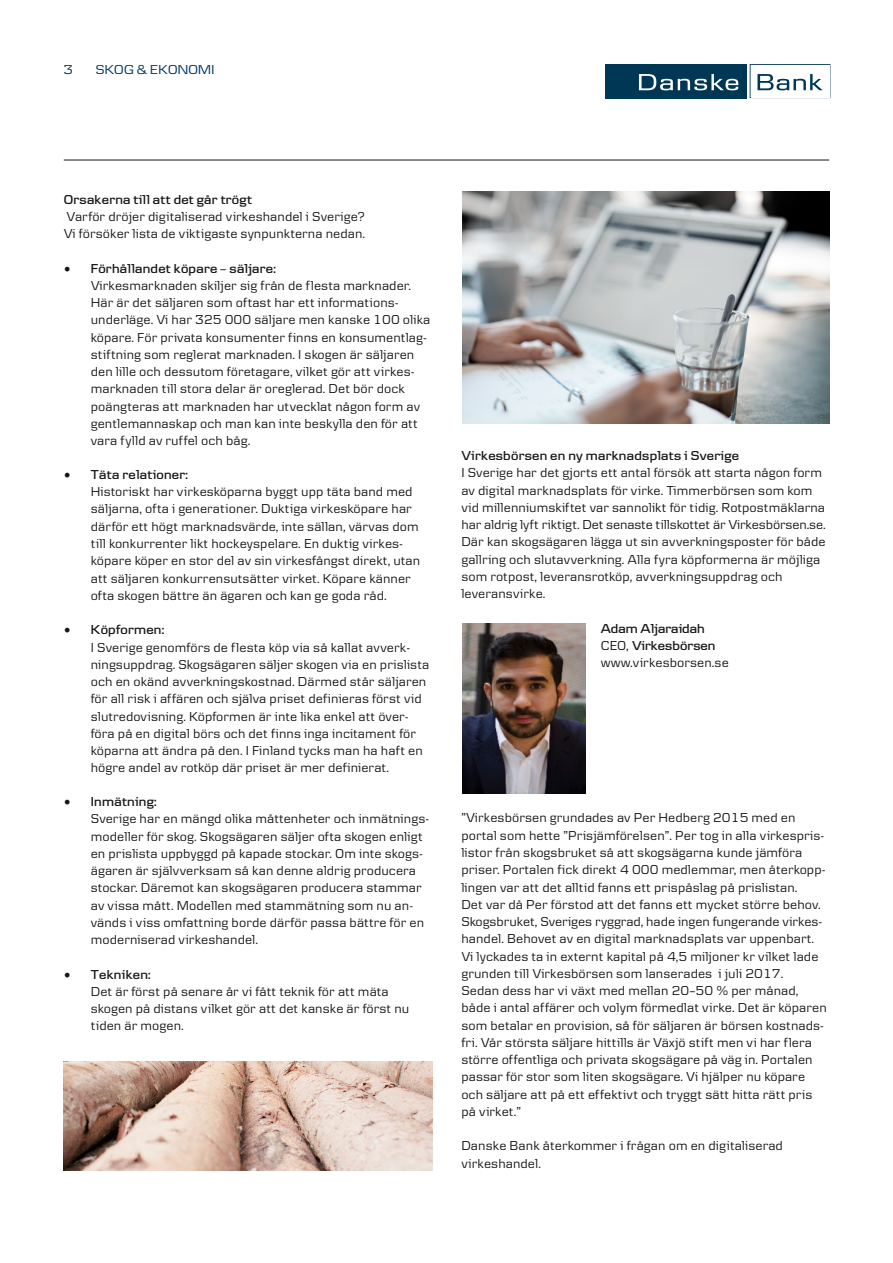
<style>
.page{position:relative;width:893px;height:1263px;background:#fff}
.page>*{position:absolute;margin:0;border:0;box-sizing:border-box;transform-origin:0 0}
.t1{font:13.5px/17.2px "Danske Text";letter-spacing:.005em;color:#161614}
.t2{font:600 13.5px/17.2px "Danske Headline";letter-spacing:.02em;color:#161614}
.t3{font:13.5px "Danske Headline";letter-spacing:.02em;color:#003a60}
.s1{font-family:"Minion Pro";font-weight:400;font-size:18px}
.s2{font-family:"Danske Text";font-weight:400}
</style>
<div class="page">
<hr style="left:64px;top:160px;width:765px;height:1px;background:#161614">
<div style="left:605px;top:64px;width:141px;height:34px;background:#003754"></div>
<svg style="left:639px;top:74px;width:99px;height:16px"></svg>
<svg style="left:750px;top:64px;width:80px;height:34px"></svg>
<img style="left:462px;top:623px;width:124px;height:170px">
<img style="left:462px;top:191px;width:367px;height:232px">
<img style="left:64px;top:1061px;width:368px;height:109px">
<p class="t3" style="left:64px;top:62px;width:11px">3</p>
<p class="t3" style="left:96px;top:62px;width:120px">SKOG &amp; EKONOMI</p>
<p class="t2" style="left:64px;top:190px;width:190px">Orsakerna till att det går trögt</p>
<p class="t1" style="left:64px;top:208px;width:303px">Varför dröjer digitaliserad virkeshandel i Sverige?<br>Vi försöker lista de viktigaste synpunkterna nedan.</p>
<p class="t2" style="left:64px;top:259px;width:214px"><span class="s1">•</span> Förhållandet köpare – säljare:</p>
<p class="t1" style="left:91px;top:277px;width:341px">Virkesmarknaden skiljer sig från de flesta marknader.<br>Här är det säljaren som oftast har ett informations&shy;underläge. Vi har 325 000 säljare men kanske 100 olika köpare. För privata konsumenter finns en konsumentlag&shy;stiftning som reglerat marknaden. I skogen är säljaren den lille och dessutom företagare, vilket gör att virkes&shy;marknaden till stora delar är oreglerad. Det bör dock poängteras att marknaden har utvecklat någon form av gentlemannaskap och man kan inte beskylla den för att vara fylld av ruffel och båg.</p>
<p class="t2" style="left:64px;top:466px;width:126px"><span class="s1">•</span> Täta relationer:</p>
<p class="t1" style="left:91px;top:483px;width:331px">Historiskt har virkesköparna byggt upp täta band med säljarna, ofta i generationer. Duktiga virkesköpare har därför ett högt marknadsvärde, inte sällan, värvas dom till konkurrenter likt hockeyspelare. En duktig virkes&shy;köpare köper en stor del av sin virkesfångst direkt, utan att säljaren konkurrensutsätter virket. Köpare känner ofta skogen bättre än ägaren och kan ge goda råd.</p>
<p class="t2" style="left:64px;top:621px;width:102px"><span class="s1">•</span> Köpformen:</p>
<p class="t1" style="left:91px;top:638px;width:340px">I Sverige genomförs de flesta köp via så kallat avverk&shy;ningsuppdrag. Skogsägaren säljer skogen via en prislista och en okänd avverkningskostnad. Därmed står säljaren för all risk i affären och själva priset definieras först vid slutredovisning. Köpformen är inte lika enkel att över&shy;föra på en digital börs och det finns inga incitament för köparna att ändra på den. I Finland tycks man ha haft en högre andel av rotköp där priset är mer definierat.</p>
<p class="t2" style="left:64px;top:793px;width:94px"><span class="s1">•</span> Inmätning:</p>
<p class="t1" style="left:91px;top:810px;width:340px">Sverige har en mängd olika måttenheter och inmätnings&shy;modeller för skog. Skogsägaren säljer ofta skogen enligt en prislista uppbyggd på kapade stockar. Om inte skogs&shy;ägaren är självverksam så kan denne aldrig producera stockar. Däremot kan skogsägaren producera stammar av vissa mått. Modellen med stammätning som nu an&shy;vänds i viss omfattning borde därför passa bättre för en moderniserad virkeshandel.</p>
<p class="t2" style="left:64px;top:965px;width:88px"><span class="s1">•</span> Tekniken:</p>
<p class="t1" style="left:91px;top:982px;width:320px">Det är först på senare år vi fått teknik för att mäta skogen på distans vilket gör att det kanske är först nu tiden är mogen.</p>
<p class="t2" style="left:461px;top:447px;width:279px">Virkesbörsen en ny marknadsplats i Sverige</p>
<p class="t1" style="left:461px;top:464px;width:366px">I Sverige har det gjorts ett antal försök att starta någon form av digital marknadsplats för virke. Timmerbörsen som kom vid millenniumskiftet var sannolikt för tidig. Rotpostmäklarna har aldrig lyft riktigt. Det senaste tillskottet är Virkesbörsen.se.<br>Där kan skogsägaren lägga ut sin avverkningsposter för både gallring och slutavverkning. Alla fyra köpformerna är möjliga som rotpost, leveransrotköp, avverkningsuppdrag och leveransvirke.</p>
<p class="t2" style="left:601px;top:619px;width:116px">Adam Aljaraidah<br><span class="s2">CEO,</span> Virkesbörsen</p>
<p class="t1" style="left:601px;top:654px;width:130px">www.virkesborsen.se</p>
<p class="t1" style="left:461px;top:809px;width:367px">”Virkesbörsen grundades av Per Hedberg 2015 med en portal som hette ”Prisjämförelsen”. Per tog in alla virkespris&shy;listor från skogsbruket så att skogsägarna kunde jämföra priser. Portalen fick direkt 4 000 medlemmar, men återkopp&shy;lingen var att det alltid fanns ett prispåslag på prislistan.<br>Det var då Per förstod att det fanns ett mycket större behov.<br>Skogsbruket, Sveriges ryggrad, hade ingen fungerande virkes&shy;handel. Behovet av en digital marknadsplats var uppenbart.<br>Vi lyckades ta in externt kapital på 4,5 miljoner kr vilket lade grunden till Virkesbörsen som lanserades i juli 2017.<br>Sedan dess har vi växt med mellan 20–50 % per månad, både i antal affärer och volym förmedlat virke. Det är köparen som betalar en provision, så för säljaren är börsen kostnads&shy;fri. Vår största säljare hittills är Växjö stift men vi har flera större offentliga och privata skogsägare på väg in. Portalen passar för stor som liten skogsägare. Vi hjälper nu köpare och säljare att på ett effektivt och tryggt sätt hitta rätt pris på virket.”</p>
<p class="t1" style="left:461px;top:1136px;width:323px;line-height:18px">Danske Bank återkommer i frågan om en digitaliserad virkeshandel.</p>
</div>
